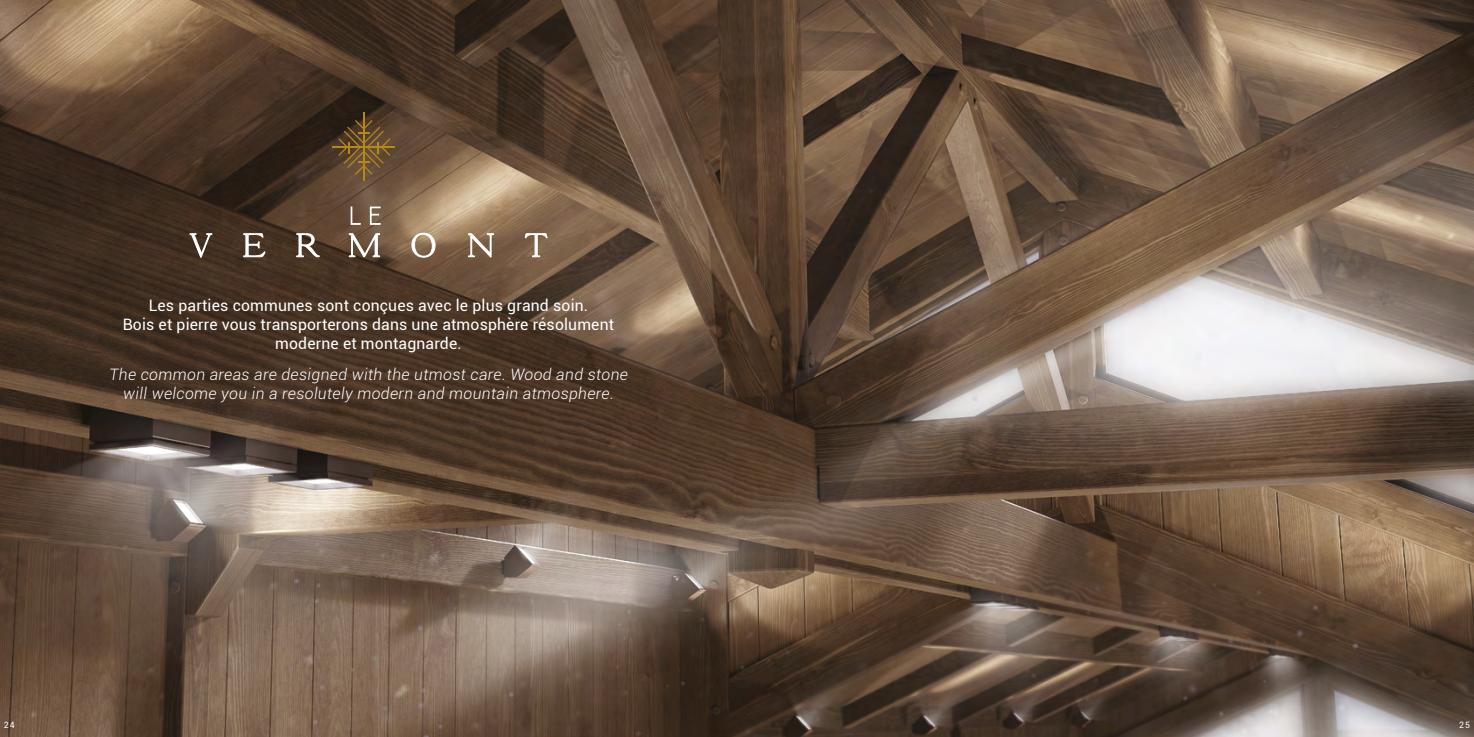
<style>
.page{position:relative;width:1474px;height:737px;background:#fff}
.page>*{position:absolute;margin:0;border:0;box-sizing:border-box;transform-origin:0 0}
.t1{font:15.75px/18.9px "Roboto";letter-spacing:.01em;color:#fff;text-align:center}
.t2{font:italic 300 15.75px/18.9px "Roboto";letter-spacing:.025em;color:#fff;text-align:center}
.t3{font:8.75px "Roboto";color:#fff}
</style>
<div class="page">
<img style="left:0;top:0;width:1473px;height:737px">
<hr style="left:332px;top:146px;width:63px;height:2px;background:#b5881b">
<hr style="left:363px;top:112px;width:1px;height:68px;background:#b5881b">
<svg style="left:338px;top:120px;width:52px;height:55px;background:#6a502b"></svg>
<svg style="left:190px;top:233px;width:22px;height:24px"></svg>
<svg style="left:243px;top:233px;width:22px;height:24px"></svg>
<svg style="left:296px;top:233px;width:23px;height:24px"></svg>
<svg style="left:349px;top:233px;width:31px;height:24px"></svg>
<svg style="left:412px;top:233px;width:23px;height:24px"></svg>
<svg style="left:468px;top:233px;width:25px;height:24px"></svg>
<svg style="left:525px;top:233px;width:22px;height:24px"></svg>
<svg style="left:351px;top:207px;width:9px;height:17px"></svg>
<svg style="left:370px;top:207px;width:10px;height:17px"></svg>
<p class="t1" style="left:123px;top:296px;width:493px">Les parties communes sont conçues avec le plus grand soin.<br>Bois et pierre vous transporterons dans une atmosphère résolument moderne et montagnarde.</p>
<p class="t2" style="left:109px;top:365px;width:520px">The common areas are designed with the utmost care. Wood and stone will welcome you in a resolutely modern and mountain atmosphere.</p>
<p class="t3" style="left:4px;top:718px;width:12px">24</p>
<p class="t3" style="left:1459px;top:718px;width:12px">25</p>
</div>
